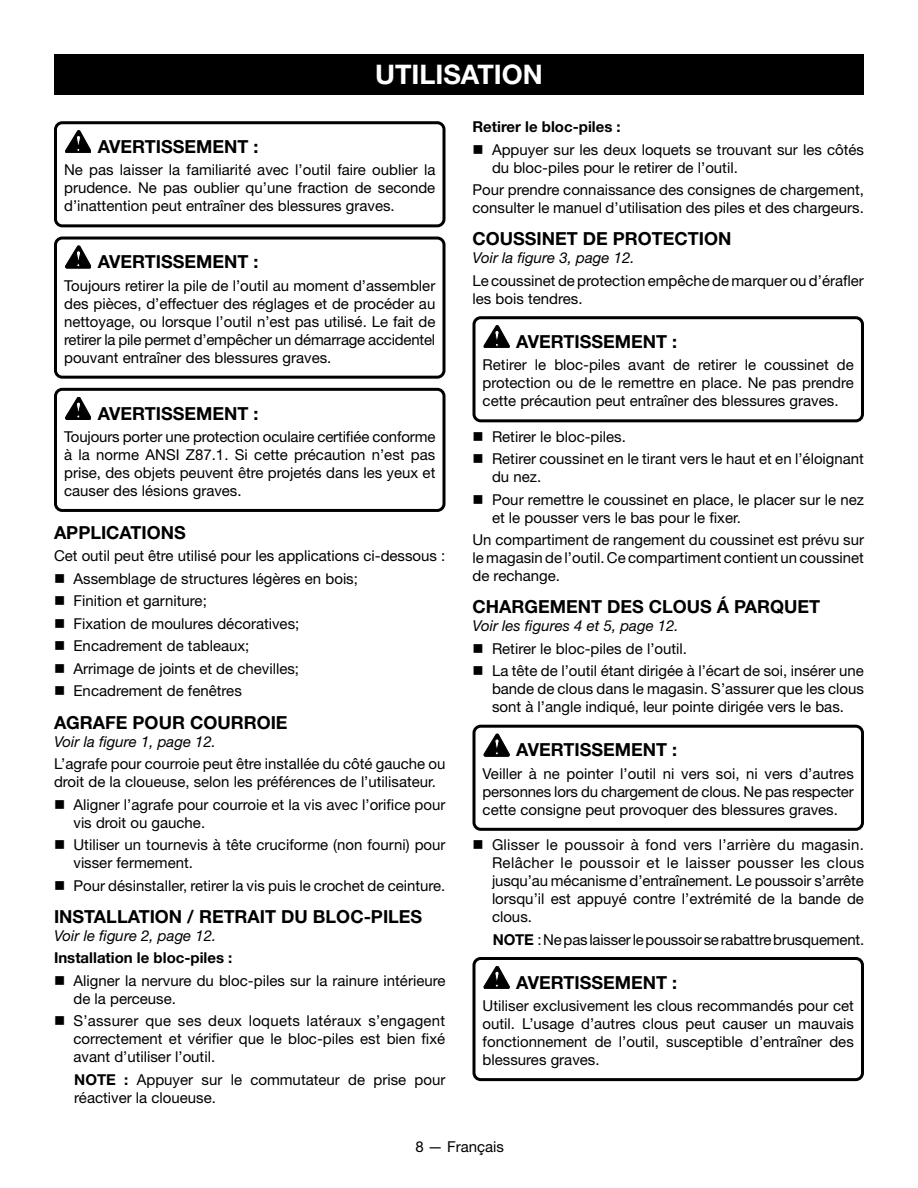
<style>
.page{position:relative;width:918px;height:1188px;background:#fff}
.page>*{position:absolute;margin:0;border:0;box-sizing:border-box;transform-origin:0 0}
.HEADING{font:700 27px "Helvetica Neue LT Std";color:#fff}
.Heading_2_no_space{font:700 18px "Helvetica Neue LT Std";color:#000}
.Warning{font:700 18px "Helvetica Neue LT Std";color:#000}
.Heading_1{font:700 18px "Helvetica Neue LT Std";color:#000}
.Warning_text{font:15px/18px "Helvetica Neue LT Std";color:#000;text-align:justify}
.Body_text{font:15px/18px "Helvetica Neue LT Std";color:#000}
.NOTE_Indent{font:15px/18px "Helvetica Neue LT Std";color:#000}
.See_figure{font:italic 15px "Helvetica Neue LT Std";color:#000}
.Body_text_subhead{font:700 15px "Helvetica Neue LT Std";color:#000}
.s1{font-weight:700}
</style>
<div class="page">
<div style="left:472px;top:316px;width:392px;height:106px;border:3px solid #000;border-radius:7px"></div>
<div style="left:472px;top:725px;width:392px;height:106px;border:3px solid #000;border-radius:7px"></div>
<div style="left:472px;top:957px;width:392px;height:124px;border:3px solid #000;border-radius:7px"></div>
<svg style="left:484px;top:325px;width:25px;height:23px"></svg>
<svg style="left:484px;top:734px;width:25px;height:22px"></svg>
<svg style="left:484px;top:966px;width:25px;height:23px"></svg>
<div style="left:54px;top:121px;width:392px;height:106px;border:3px solid #000;border-radius:7px"></div>
<div style="left:54px;top:237px;width:392px;height:142px;border:3px solid #000;border-radius:7px"></div>
<div style="left:54px;top:388px;width:392px;height:124px;border:3px solid #000;border-radius:7px"></div>
<svg style="left:65px;top:131px;width:26px;height:22px"></svg>
<svg style="left:65px;top:246px;width:26px;height:22px"></svg>
<svg style="left:65px;top:397px;width:26px;height:23px"></svg>
<div style="left:54px;top:54px;width:810px;height:41px;background:#000"></div>
<p class="HEADING" style="left:375px;top:58px;width:169px">UTILISATION</p>
<p class="Warning" style="left:98px;top:135px;width:162px">AVERTISSEMENT :</p>
<p class="Warning_text" style="left:64px;top:161px;width:373px">Ne pas laisser la familiarité avec l’outil faire oublier la prudence. Ne pas oublier qu’une fraction de seconde d’inattention peut entraîner des blessures graves.</p>
<p class="Warning" style="left:98px;top:251px;width:162px">AVERTISSEMENT :</p>
<p class="Warning_text" style="left:64px;top:276px;width:373px">Toujours retirer la pile de l’outil au moment d’assembler des pièces, d’effectuer des réglages et de procéder au nettoyage, ou lorsque l’outil n’est pas utilisé. Le fait de retirer la pile permet d’empêcher un démarrage accidentel pouvant entraîner des blessures graves.</p>
<p class="Warning" style="left:98px;top:402px;width:162px">AVERTISSEMENT :</p>
<p class="Warning_text" style="left:64px;top:427px;width:373px">Toujours porter une protection oculaire certifiée conforme à la norme ANSI Z87.1. Si cette précaution n’est pas prise, des objets peuvent être projetés dans les yeux et causer des lésions graves.</p>
<p class="Heading_1" style="left:54px;top:521px;width:133px">APPLICATIONS</p>
<p class="Body_text" style="left:54px;top:547px;width:393px">Cet outil peut être utilisé pour les applications ci-dessous :</p>
<p class="Warning_text" style="left:74px;top:569px;width:286px">Assemblage de structures légères en bois;</p>
<p class="Warning_text" style="left:74px;top:592px;width:135px">Finition et garniture;</p>
<p class="Warning_text" style="left:74px;top:614px;width:227px">Fixation de moulures décoratives;</p>
<p class="Warning_text" style="left:74px;top:637px;width:177px">Encadrement de tableaux;</p>
<p class="Warning_text" style="left:74px;top:659px;width:227px">Arrimage de joints et de chevilles;</p>
<p class="Warning_text" style="left:74px;top:682px;width:170px">Encadrement de fenêtres</p>
<p class="Heading_2_no_space" style="left:54px;top:711px;width:235px">AGRAFE POUR COURROIE</p>
<p class="See_figure" style="left:54px;top:732px;width:164px">Voir la figure 1, page 12.</p>
<p class="Body_text" style="left:54px;top:754px;width:393px">L’agrafe pour courroie peut être installée du côté gauche ou droit de la cloueuse, selon les préférences de l’utilisateur.</p>
<p class="Warning_text" style="left:74px;top:795px;width:373px">Aligner l’agrafe pour courroie et la vis avec l’orifice pour vis droit ou gauche.</p>
<p class="Warning_text" style="left:74px;top:835px;width:374px">Utiliser un tournevis à tête cruciforme (non fourni) pour visser fermement.</p>
<p class="Warning_text" style="left:74px;top:876px;width:373px">Pour désinstaller, retirer la vis puis le crochet de ceinture.</p>
<p class="Heading_2_no_space" style="left:54px;top:905px;width:370px">INSTALLATION / RETRAIT DU BLOC-PILES</p>
<p class="See_figure" style="left:54px;top:926px;width:164px">Voir le figure 2, page 12.</p>
<p class="Body_text_subhead" style="left:54px;top:949px;width:180px">Installation le bloc-piles :</p>
<p class="Warning_text" style="left:74px;top:971px;width:374px">Aligner la nervure du bloc-piles sur la rainure intérieure de la perceuse.</p>
<p class="Warning_text" style="left:74px;top:1011px;width:373px">S’assurer que ses deux loquets latéraux s’engagent correctement et vérifier que le bloc-piles est bien fixé avant d’utiliser l’outil.</p>
<p class="NOTE_Indent" style="left:74px;top:1070px;width:373px"><span class="s1">NOTE :</span> Appuyer sur le commutateur de prise pour réactiver la cloueuse.</p>
<p class="Body_text_subhead" style="left:472px;top:118px;width:150px">Retirer le bloc-piles :</p>
<p class="Warning_text" style="left:492px;top:140px;width:374px">Appuyer sur les deux loquets se trouvant sur les côtés du bloc-piles pour le retirer de l’outil.</p>
<p class="Body_text" style="left:472px;top:181px;width:393px">Pour prendre connaissance des consignes de chargement, consulter le manuel d’utilisation des piles et des chargeurs.</p>
<p class="Heading_2_no_space" style="left:472px;top:228px;width:261px">COUSSINET DE PROTECTION</p>
<p class="See_figure" style="left:472px;top:249px;width:164px">Voir la figure 3, page 12.</p>
<p class="Body_text" style="left:472px;top:271px;width:393px">Le coussinet de protection empêche de marquer ou d’érafler les bois tendres.</p>
<p class="Warning" style="left:516px;top:330px;width:162px">AVERTISSEMENT :</p>
<p class="Warning_text" style="left:483px;top:356px;width:373px">Retirer le bloc-piles avant de retirer le coussinet de protection ou de le remettre en place. Ne pas prendre cette précaution peut entraîner des blessures graves.</p>
<p class="Warning_text" style="left:492px;top:427px;width:135px">Retirer le bloc-piles.</p>
<p class="Warning_text" style="left:492px;top:449px;width:374px">Retirer coussinet en le tirant vers le haut et en l’éloignant du nez.</p>
<p class="Warning_text" style="left:492px;top:490px;width:373px">Pour remettre le coussinet en place, le placer sur le nez et le pousser vers le bas pour le fixer.</p>
<p class="Body_text" style="left:472px;top:530px;width:393px;text-align:justify">Un compartiment de rangement du coussinet est prévu sur le magasin de l’outil. Ce compartiment contient un coussinet de rechange.</p>
<p class="Heading_2_no_space" style="left:472px;top:596px;width:349px">CHARGEMENT DES CLOUS Á PARQUET</p>
<p class="See_figure" style="left:472px;top:617px;width:208px">Voir les figures 4 et 5, page 12.</p>
<p class="Warning_text" style="left:492px;top:639px;width:197px">Retirer le bloc-piles de l’outil.</p>
<p class="Warning_text" style="left:492px;top:662px;width:374px">La tête de l’outil étant dirigée à l’écart de soi, insérer une bande de clous dans le magasin. S’assurer que les clous sont à l’angle indiqué, leur pointe dirigée vers le bas.</p>
<p class="Warning" style="left:516px;top:739px;width:162px">AVERTISSEMENT :</p>
<p class="Warning_text" style="left:483px;top:764px;width:373px">Veiller à ne pointer l’outil ni vers soi, ni vers d’autres personnes lors du chargement de clous. Ne pas respecter cette consigne peut provoquer des blessures graves.</p>
<p class="Warning_text" style="left:492px;top:835px;width:374px">Glisser le poussoir à fond vers l’arrière du magasin.<br>Relâcher le poussoir et le laisser pousser les clous jusqu’au mécanisme d’entraînement. Le poussoir s’arrête lorsqu’il est appuyé contre l’extrémité de la bande de clous.</p>
<p class="NOTE_Indent" style="left:493px;top:930px;width:373px"><span class="s1">NOTE</span> : Ne pas laisser le poussoir se rabattre brusquement.</p>
<p class="Warning" style="left:516px;top:971px;width:162px">AVERTISSEMENT :</p>
<p class="Warning_text" style="left:483px;top:997px;width:373px">Utiliser exclusivement les clous recommandés pour cet outil. L’usage d’autres clous peut causer un mauvais fonctionnement de l’outil, susceptible d’entraîner des blessures graves.</p>
<p class="Warning_text" style="left:415px;top:1138px;width:90px">8 — Français</p>
</div>
